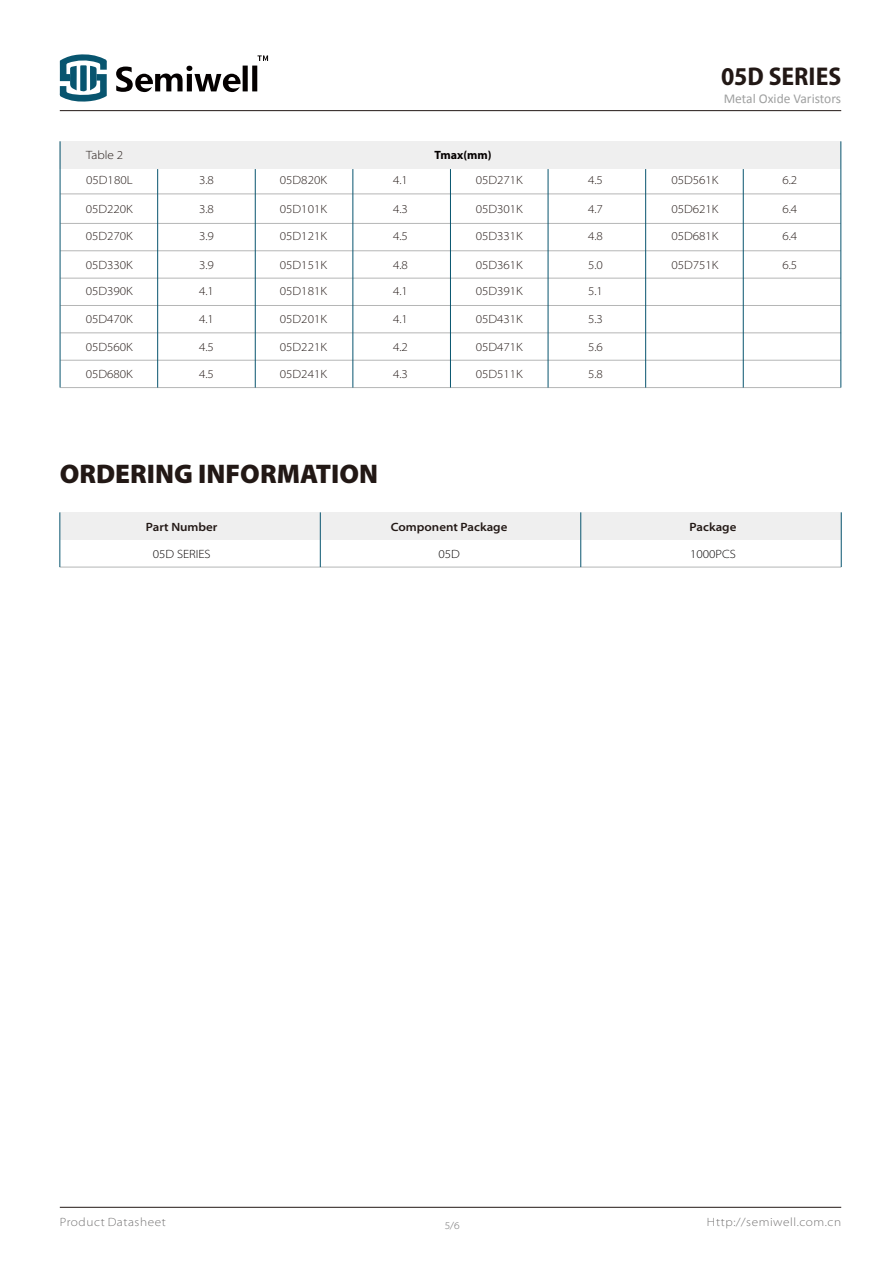
<style>
.page{position:relative;width:893px;height:1263px;background:#fff}
.page>*{position:absolute;margin:0;border:0;box-sizing:border-box;transform-origin:0 0}
.t1{font:900 27px "Myriad Pro";color:#221815}
.t2{font:700 semi-condensed 25.8px "Myriad Pro";color:#221815}
.t3{font:13.5px "Calibri";color:#9fa0a0}
.t4{font:300 semi-expanded 12px/26.4px "Myriad Pro";color:#221815}
.t5{font:300 semi-expanded 12px "Myriad Pro";letter-spacing:.05em;color:#727171}
.t6{font:600 semi-expanded 12px "Myriad Pro";color:#221815}
.t7{font:300 semi-expanded 12px "Myriad Pro";color:#040000}
.t8{font:700 12px "Myriad Pro";color:#040000}
.t9{font:300 semi-expanded 10.5px "Myriad Pro";color:#717071}
</style>
<div class="page">
<div style="left:60px;top:512px;width:781px;height:28px;background:#efefef"></div>
<hr style="left:60px;top:567px;width:781px;height:1px;background:#b5b6b6">
<hr style="left:841px;top:512px;width:1px;height:55px;background:#08556f">
<hr style="left:580px;top:512px;width:1px;height:55px;background:#08556f">
<hr style="left:320px;top:512px;width:1px;height:55px;background:#08556f">
<hr style="left:60px;top:512px;width:1px;height:55px;background:#08556f">
<div style="left:60px;top:141px;width:781px;height:28px;background:#efefef"></div>
<hr style="left:60px;top:333px;width:781px;height:1px;background:#b5b6b6">
<hr style="left:60px;top:305px;width:781px;height:1px;background:#b5b6b6">
<hr style="left:60px;top:278px;width:781px;height:1px;background:#b5b6b6">
<hr style="left:60px;top:250px;width:781px;height:1px;background:#b5b6b6">
<hr style="left:60px;top:387px;width:781px;height:1px;background:#b5b6b6">
<hr style="left:60px;top:360px;width:781px;height:1px;background:#b5b6b6">
<hr style="left:60px;top:223px;width:781px;height:1px;background:#b5b6b6">
<hr style="left:60px;top:194px;width:781px;height:1px;background:#b5b6b6">
<hr style="left:60px;top:141px;width:1px;height:247px;background:#08556f">
<hr style="left:157px;top:169px;width:1px;height:219px;background:#08556f">
<hr style="left:255px;top:169px;width:1px;height:219px;background:#08556f">
<hr style="left:450px;top:169px;width:1px;height:219px;background:#08556f">
<hr style="left:645px;top:169px;width:1px;height:219px;background:#08556f">
<hr style="left:353px;top:169px;width:1px;height:219px;background:#08556f">
<hr style="left:548px;top:169px;width:1px;height:219px;background:#08556f">
<hr style="left:743px;top:169px;width:1px;height:219px;background:#08556f">
<hr style="left:841px;top:141px;width:1px;height:246px;background:#08556f">
<hr style="left:60px;top:110px;width:781px;height:1px;background:#221815">
<hr style="left:60px;top:1207px;width:781px;height:1px;background:#221815">
<svg style="left:59px;top:54px;width:48px;height:48px"></svg>
<svg style="left:116px;top:55px;width:152px;height:37px"></svg>
<p class="t4" style="left:86px;top:142px;width:39px">Table 2</p>
<p class="t8" style="left:435px;top:148px;width:58px">Tmax(mm)</p>
<p class="t4" style="left:86px;top:167px;width:48px">05D180L</p>
<p class="t4" style="left:199px;top:167px;width:16px">3.8</p>
<p class="t4" style="left:280px;top:167px;width:48px">05D820K</p>
<p class="t4" style="left:393px;top:167px;width:16px">4.1</p>
<p class="t4" style="left:476px;top:167px;width:48px">05D271K</p>
<p class="t4" style="left:588px;top:167px;width:16px">4.5</p>
<p class="t4" style="left:86px;top:196px;width:48px">05D220K</p>
<p class="t4" style="left:199px;top:196px;width:16px">3.8</p>
<p class="t4" style="left:280px;top:196px;width:48px">05D101K</p>
<p class="t4" style="left:393px;top:196px;width:16px">4.3</p>
<p class="t4" style="left:476px;top:196px;width:48px">05D301K</p>
<p class="t4" style="left:588px;top:196px;width:16px">4.7</p>
<p class="t4" style="left:86px;top:223px;width:48px">05D270K</p>
<p class="t4" style="left:199px;top:223px;width:16px">3.9</p>
<p class="t4" style="left:280px;top:223px;width:48px">05D121K</p>
<p class="t4" style="left:393px;top:223px;width:16px">4.5</p>
<p class="t4" style="left:476px;top:223px;width:48px">05D331K</p>
<p class="t4" style="left:588px;top:223px;width:16px">4.8</p>
<p class="t4" style="left:86px;top:252px;width:48px">05D330K</p>
<p class="t4" style="left:199px;top:252px;width:16px">3.9</p>
<p class="t4" style="left:280px;top:252px;width:48px">05D151K</p>
<p class="t4" style="left:393px;top:252px;width:16px">4.8</p>
<p class="t4" style="left:86px;top:278px;width:48px">05D390K</p>
<p class="t4" style="left:199px;top:278px;width:16px">4.1</p>
<p class="t4" style="left:280px;top:278px;width:48px">05D181K</p>
<p class="t4" style="left:393px;top:278px;width:16px">4.1</p>
<p class="t4" style="left:86px;top:306px;width:48px">05D470K</p>
<p class="t4" style="left:199px;top:306px;width:16px">4.1</p>
<p class="t4" style="left:280px;top:306px;width:48px">05D201K</p>
<p class="t4" style="left:393px;top:306px;width:16px">4.1</p>
<p class="t4" style="left:476px;top:252px;width:48px">05D361K</p>
<p class="t4" style="left:476px;top:278px;width:48px">05D391K</p>
<p class="t4" style="left:476px;top:306px;width:48px">05D431K</p>
<p class="t4" style="left:588px;top:252px;width:16px">5.0<br>5.1</p>
<p class="t4" style="left:588px;top:306px;width:16px">5.3</p>
<p class="t4" style="left:86px;top:334px;width:48px">05D560K</p>
<p class="t4" style="left:199px;top:334px;width:16px">4.5</p>
<p class="t4" style="left:280px;top:334px;width:48px">05D221K</p>
<p class="t4" style="left:476px;top:334px;width:48px">05D471K</p>
<p class="t4" style="left:280px;top:361px;width:48px">05D241K</p>
<p class="t4" style="left:393px;top:334px;width:16px">4.2</p>
<p class="t4" style="left:588px;top:334px;width:16px">5.6</p>
<p class="t4" style="left:86px;top:361px;width:48px">05D680K</p>
<p class="t4" style="left:199px;top:361px;width:16px">4.5</p>
<p class="t4" style="left:393px;top:361px;width:16px">4.3</p>
<p class="t4" style="left:476px;top:361px;width:48px">05D511K</p>
<p class="t4" style="left:588px;top:361px;width:16px">5.8</p>
<h2 class="t2" style="left:721px;top:62px;width:122px">05D SERIES</h2>
<p class="t3" style="left:724px;top:90px;width:119px">Metal Oxide Varistors</p>
<p class="t4" style="left:671px;top:167px;width:48px">05D561K</p>
<p class="t4" style="left:782px;top:167px;width:16px">6.2</p>
<p class="t4" style="left:671px;top:196px;width:48px">05D621K</p>
<p class="t4" style="left:782px;top:196px;width:16px">6.4</p>
<p class="t4" style="left:671px;top:223px;width:48px">05D681K</p>
<p class="t4" style="left:782px;top:223px;width:16px">6.4</p>
<p class="t4" style="left:671px;top:252px;width:48px">05D751K</p>
<p class="t4" style="left:782px;top:252px;width:16px">6.5</p>
<h1 class="t1" style="left:60px;top:458px;width:320px">ORDERING INFORMATION</h1>
<p class="t6" style="left:146px;top:520px;width:73px">Part Number</p>
<p class="t6" style="left:391px;top:520px;width:118px">Component Package</p>
<p class="t6" style="left:690px;top:520px;width:48px">Package</p>
<p class="t7" style="left:153px;top:548px;width:59px">05D SERIES</p>
<p class="t7" style="left:438px;top:548px;width:23px">05D</p>
<p class="t7" style="left:690px;top:548px;width:47px">1000PCS</p>
<p class="t5" style="left:60px;top:1215px;width:108px">Product Datasheet</p>
<p class="t5" style="left:707px;top:1215px;width:136px">Http://semiwell.com.cn</p>
<p class="t9" style="left:445px;top:1219px;width:17px">5/6</p>
</div>
